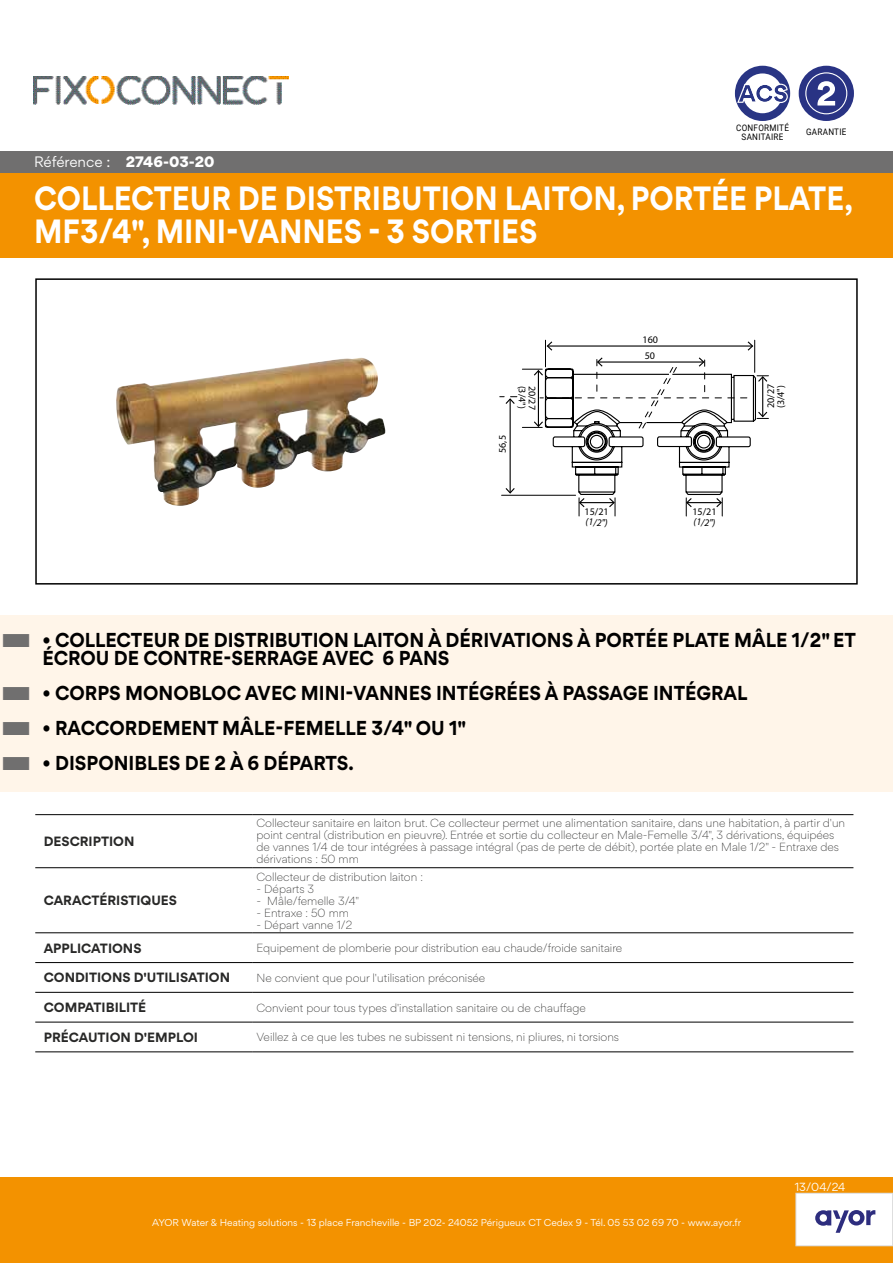
<style>
.page{position:relative;width:893px;height:1263px;background:#fff}
.page>*{position:absolute;margin:0;border:0;box-sizing:border-box;transform-origin:0 0}
.t1{font:700 30px/33px "Gordita";color:#fff;scale:.9 1}
.t2{font:700 18px/18px "Gordita";color:#000;scale:.95 1}
.t3{font:13.5px "Gordita";letter-spacing:-.005em;color:#fff}
.t4{font:700 12px "Gordita";color:#282827}
.t5{font:300 10.5px/12px "Gordita";color:#282827}
.t6{font:10.5px "Gordita";color:#fff}
.t7{font:10.05px/10.1px "Myriad Pro";color:#000}
.t8{font:italic 10.05px "Myriad Pro";color:#000}
.t9{font:9px "Gordita";color:#fff}
.t10{font:9px/9px "Roboto";letter-spacing:.035em;color:#000;text-align:center;scale:.9 1}
.s1{font-weight:900}
</style>
<div class="page">
<svg style="left:500px;top:340px;width:268px;height:176px"></svg>
<div style="left:0;top:1178px;width:893px;height:85px;background:#f39200"></div>
<div style="left:796px;top:1193px;width:97px;height:53px;background:#fff"></div>
<div style="left:795px;top:1193px;width:98px;height:53px;border:1px solid #dadada"></div>
<img style="left:116px;top:358px;width:269px;height:148px">
<div style="left:0;top:172px;width:893px;height:85px;background:#f39200"></div>
<hr style="left:35px;top:814px;width:217px;height:1px;background:#000">
<hr style="left:252px;top:814px;width:601px;height:1px;background:#000">
<hr style="left:35px;top:867px;width:217px;height:1px;background:#000">
<hr style="left:252px;top:867px;width:601px;height:1px;background:#000">
<hr style="left:35px;top:932px;width:217px;height:1px;background:#000">
<hr style="left:252px;top:932px;width:601px;height:1px;background:#000">
<hr style="left:35px;top:962px;width:217px;height:1px;background:#000">
<hr style="left:252px;top:962px;width:601px;height:1px;background:#000">
<hr style="left:35px;top:992px;width:217px;height:1px;background:#000">
<hr style="left:252px;top:992px;width:601px;height:1px;background:#000">
<hr style="left:35px;top:1022px;width:217px;height:1px;background:#000">
<hr style="left:252px;top:1022px;width:601px;height:1px;background:#000">
<hr style="left:35px;top:1051px;width:217px;height:1px;background:#000">
<hr style="left:252px;top:1051px;width:601px;height:1px;background:#000">
<div style="left:735px;top:66px;width:55px;height:55px;background:#293584;border-radius:50%"></div>
<div style="left:743px;top:73px;width:39px;height:40px;background:#fff;border-radius:50%"></div>
<svg style="left:737px;top:84px;width:51px;height:19px"></svg>
<div style="left:799px;top:66px;width:55px;height:55px;background:#293384;border-radius:50%"></div>
<svg style="left:805px;top:72px;width:42px;height:42px"></svg>
<div style="left:35px;top:278px;width:823px;height:307px;border:2px solid #000"></div>
<div style="left:0;top:615px;width:893px;height:71px;background:#fff5e9"></div>
<div style="left:0;top:668px;width:893px;height:53px;background:#fff5e9"></div>
<div style="left:0;top:703px;width:893px;height:53px;background:#fff5e9"></div>
<div style="left:0;top:738px;width:893px;height:53px;background:#fff5e9"></div>
<svg style="left:815px;top:1210px;width:60px;height:23px"></svg>
<img style="left:33px;top:77px;width:255px;height:28px">
<div style="left:0;top:151px;width:893px;height:21px;background:#706f6f"></div>
<p class="t3" style="left:34px;top:152px;width:182px">Référence : <span class="s1">2746-03-20</span></p>
<p class="t10" style="left:736px;top:122px;width:60px">CONFORMITÉ<br>SANITAIRE</p>
<p class="t10" style="left:806px;top:127px;width:46px">GARANTIE</p>
<h1 class="t1" style="left:34px;top:182px;width:911px">COLLECTEUR DE DISTRIBUTION LAITON, PORTÉE PLATE,<br>MF3/4", MINI-VANNES - 3 SORTIES</h1>
<p class="t7" style="left:642px;top:335px;width:17px">160</p>
<p class="t7" style="left:527px;top:386px;width:24px;rotate:90deg">(3/4")</p>
<p class="t7" style="left:537px;top:386px;width:26px;rotate:90deg">20/27</p>
<p class="t7" style="left:497px;top:453px;width:19px;rotate:-90deg">56,5</p>
<p class="t7" style="left:645px;top:350px;width:12px">50</p>
<p class="t7" style="left:584px;top:507px;width:26px">15/21</p>
<p class="t8" style="left:586px;top:516px;width:24px">(1/2")</p>
<p class="t7" style="left:692px;top:507px;width:26px">15/21</p>
<p class="t8" style="left:693px;top:516px;width:24px">(1/2")</p>
<p class="t7" style="left:765px;top:408px;width:26px;rotate:-90deg">20/27 (3/4")</p>
<h2 class="t2" style="left:43px;top:630px;width:858px">• COLLECTEUR DE DISTRIBUTION LAITON À DÉRIVATIONS À PORTÉE PLATE MÂLE 1/2" ET<br>ÉCROU DE CONTRE-SERRAGE AVEC 6 PANS</h2>
<h2 class="t2" style="left:43px;top:683px;width:743px">• CORPS MONOBLOC AVEC MINI-VANNES INTÉGRÉES À PASSAGE INTÉGRAL</h2>
<h2 class="t2" style="left:43px;top:718px;width:447px">• RACCORDEMENT MÂLE-FEMELLE 3/4" OU 1"</h2>
<h2 class="t2" style="left:43px;top:753px;width:329px">• DISPONIBLES DE 2 À 6 DÉPARTS.</h2>
<p class="t4" style="left:44px;top:832px;width:92px">DESCRIPTION</p>
<p class="t4" style="left:44px;top:891px;width:135px">CARACTÉRISTIQUES</p>
<p class="t5" style="left:256px;top:817px;width:590px">Collecteur sanitaire en laiton brut. Ce collecteur permet une alimentation sanitaire, dans une habitation, à partir d'un point central (distribution en pieuvre). Entrée et sortie du collecteur en Male-Femelle 3/4", 3 dérivations, équipées de vannes 1/4 de tour intégrées à passage intégral (pas de perte de débit), portée plate en Male 1/2" - Entraxe des dérivations : 50 mm</p>
<p class="t5" style="left:256px;top:870px;width:168px">Collecteur de distribution laiton :</p>
<p class="t5" style="left:256px;top:882px;width:59px">- Départs 3</p>
<p class="t5" style="left:256px;top:894px;width:104px">- Mâle/femelle 3/4"</p>
<p class="t5" style="left:256px;top:906px;width:94px">- Entraxe : 50 mm</p>
<p class="t5" style="left:256px;top:918px;width:97px">- Départ vanne 1/2</p>
<p class="t4" style="left:44px;top:938px;width:99px">APPLICATIONS</p>
<p class="t5" style="left:256px;top:941px;width:367px">Equipement de plomberie pour distribution eau chaude/froide sanitaire</p>
<p class="t4" style="left:44px;top:968px;width:188px">CONDITIONS D'UTILISATION</p>
<p class="t5" style="left:256px;top:971px;width:230px">Ne convient que pour l'utilisation préconisée</p>
<p class="t4" style="left:44px;top:998px;width:104px">COMPATIBILITÉ</p>
<p class="t5" style="left:256px;top:1001px;width:331px">Convient pour tous types d'installation sanitaire ou de chauffage</p>
<p class="t4" style="left:44px;top:1028px;width:156px">PRÉCAUTION D'EMPLOI</p>
<p class="t5" style="left:256px;top:1031px;width:364px">Veillez à ce que les tubes ne subissent ni tensions, ni pliures, ni torsions</p>
<p class="t9" style="left:152px;top:1216px;width:590px">AYOR Water &amp; Heating solutions - 13 place Francheville - BP 202- 24052 Périgueux CT Cedex 9 - Tél. 05 53 02 69 70 - www.ayor.fr</p>
<p class="t6" style="left:795px;top:1179px;width:52px">13/04/24</p>
</div>
